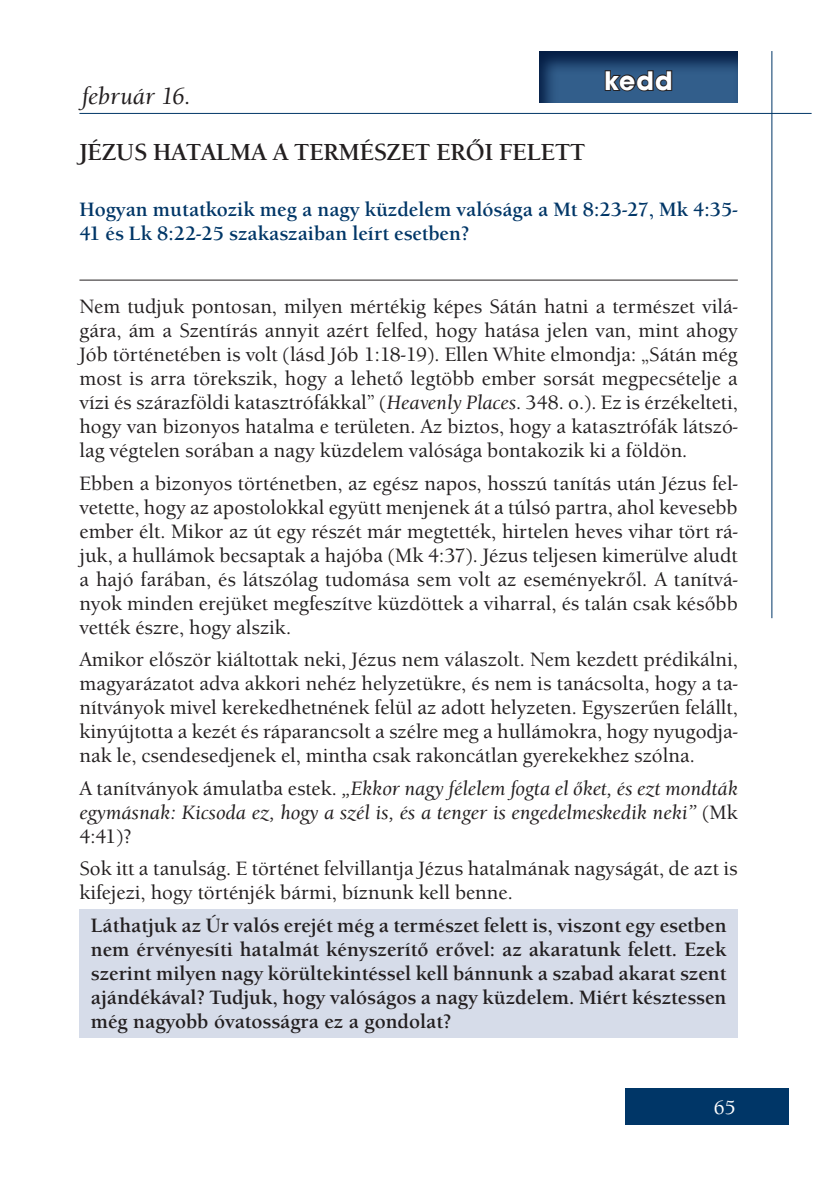
<style>
.page{position:relative;width:840px;height:1191px;background:#fff}
.page>*{position:absolute;margin:0;border:0;box-sizing:border-box;transform-origin:0 0}
.t1{font:700 28px "Avant Gar Got Itc TEE";color:#fff}
.t2{font:700 24px "Berkeley Old Sty Itc TEE";color:#231f20}
.t3{font:italic 500 24px "Berkeley Old Sty Itc TEE";color:#231f20}
.t4{font:500 20px/24px "Berkeley Old Sty Itc TEE";color:#231f20;text-align:justify}
.t5{font:700 20px/24px "Berkeley Old Sty Itc TEE";color:#231f20;text-align:justify}
.t6{font:italic 500 20px/24px "Berkeley Old Sty Itc TEE";color:#231f20;text-align:justify}
.t7{font:700 20px/24px "Berkeley Old Sty Itc TEE";color:#003667}
.t8{font:500 20px "Berkeley Old Sty Itc TEE";color:#fff}
.s1{font-style:italic}
.s2{font-style:normal}
</style>
<div class="page">
<div style="left:624px;top:1089px;width:164px;height:36px;background:#003667"></div>
<hr style="left:79px;top:113px;width:732px;height:1px;background:#003667">
<hr style="left:771px;top:51px;width:1px;height:567px;background:#003667">
<div style="left:79px;top:909px;width:658px;height:128px;background:#d6dce9"></div>
<svg style="left:539px;top:51px;width:199px;height:52px;background:#234a75"></svg>
<svg style="left:603px;top:69px;width:69px;height:24px;background:#2a425d"></svg>
<hr style="left:79px;top:280px;width:658px;height:1px;background:#231f20">
<p class="t3" style="left:81px;top:82px;width:111px">február 16.</p>
<h1 class="t1" style="left:604px;top:63px;width:70px">kedd</h1>
<p class="t2" style="left:79px;top:138px;width:507px">JÉZUS HATALMA A TERMÉSZET ERŐI FELETT</p>
<p class="t7" style="left:79px;top:198px;width:659px">Hogyan mutatkozik meg a nagy küzdelem valósága a Mt 8:23-27, Mk 4:35-<br>41 és Lk 8:22-25 szakaszaiban leírt esetben?</p>
<p class="t4" style="left:79px;top:294px;width:659px">Nem tudjuk pontosan, milyen mértékig képes Sátán hatni a természet vilá&shy;gára, ám a Szentírás annyit azért felfed, hogy hatása jelen van, mint ahogy Jób történetében is volt (lásd Jób 1:18-19). Ellen White elmondja: „Sátán még most is arra törekszik, hogy a lehető legtöbb ember sorsát megpecsételje a vízi és szárazföldi katasztrófákkal” (<span class="s1">Heavenly Places</span>. 348. o.). Ez is érzékelteti, hogy van bizonyos hatalma e területen. Az biztos, hogy a katasztrófák látszó&shy;lag végtelen sorában a nagy küzdelem valósága bontakozik ki a földön.</p>
<p class="t4" style="left:79px;top:471px;width:659px">Ebben a bizonyos történetben, az egész napos, hosszú tanítás után Jézus fel&shy;vetette, hogy az apostolokkal együtt menjenek át a túlsó partra, ahol kevesebb ember élt. Mikor az út egy részét már megtették, hirtelen heves vihar tört rá&shy;juk, a hullámok becsaptak a hajóba (Mk 4:37). Jézus teljesen kimerülve aludt a hajó farában, és látszólag tudomása sem volt az eseményekről. A tanítvá&shy;nyok minden erejüket megfeszítve küzdöttek a viharral, és talán csak később vették észre, hogy alszik.</p>
<p class="t4" style="left:79px;top:647px;width:659px">Amikor először kiáltottak neki, Jézus nem válaszolt. Nem kezdett prédikálni, magyarázatot adva akkori nehéz helyzetükre, és nem is tanácsolta, hogy a ta&shy;nítványok mivel kerekedhetnének felül az adott helyzeten. Egyszerűen felállt, kinyújtotta a kezét és ráparancsolt a szélre meg a hullámokra, hogy nyugodja&shy;nak le, csendesedjenek el, mintha csak rakoncátlan gyerekekhez szólna.</p>
<p class="t6" style="left:79px;top:776px;width:659px"><span class="s2">A tanítványok ámulatba estek.</span> „Ekkor nagy félelem fogta el őket, és ezt mondták egymásnak: Kicsoda ez, hogy a szél is, és a tenger is engedelmeskedik neki” <span class="s2">(Mk 4:41)?</span></p>
<p class="t4" style="left:79px;top:856px;width:659px">Sok itt a tanulság. E történet felvillantja Jézus hatalmának nagyságát, de azt is kifejezi, hogy történjék bármi, bíznunk kell benne.</p>
<p class="t5" style="left:91px;top:913px;width:637px">Láthatjuk az Úr valós erejét még a természet felett is, viszont egy esetben nem érvényesíti hatalmát kényszerítő erővel: az akaratunk felett. Ezek szerint milyen nagy körültekintéssel kell bánnunk a szabad akarat szent ajándékával? Tudjuk, hogy valóságos a nagy küzdelem. Miért késztessen még nagyobb óvatosságra ez a gondolat?</p>
<p class="t8" style="left:713px;top:1096px;width:24px">65</p>
</div>
